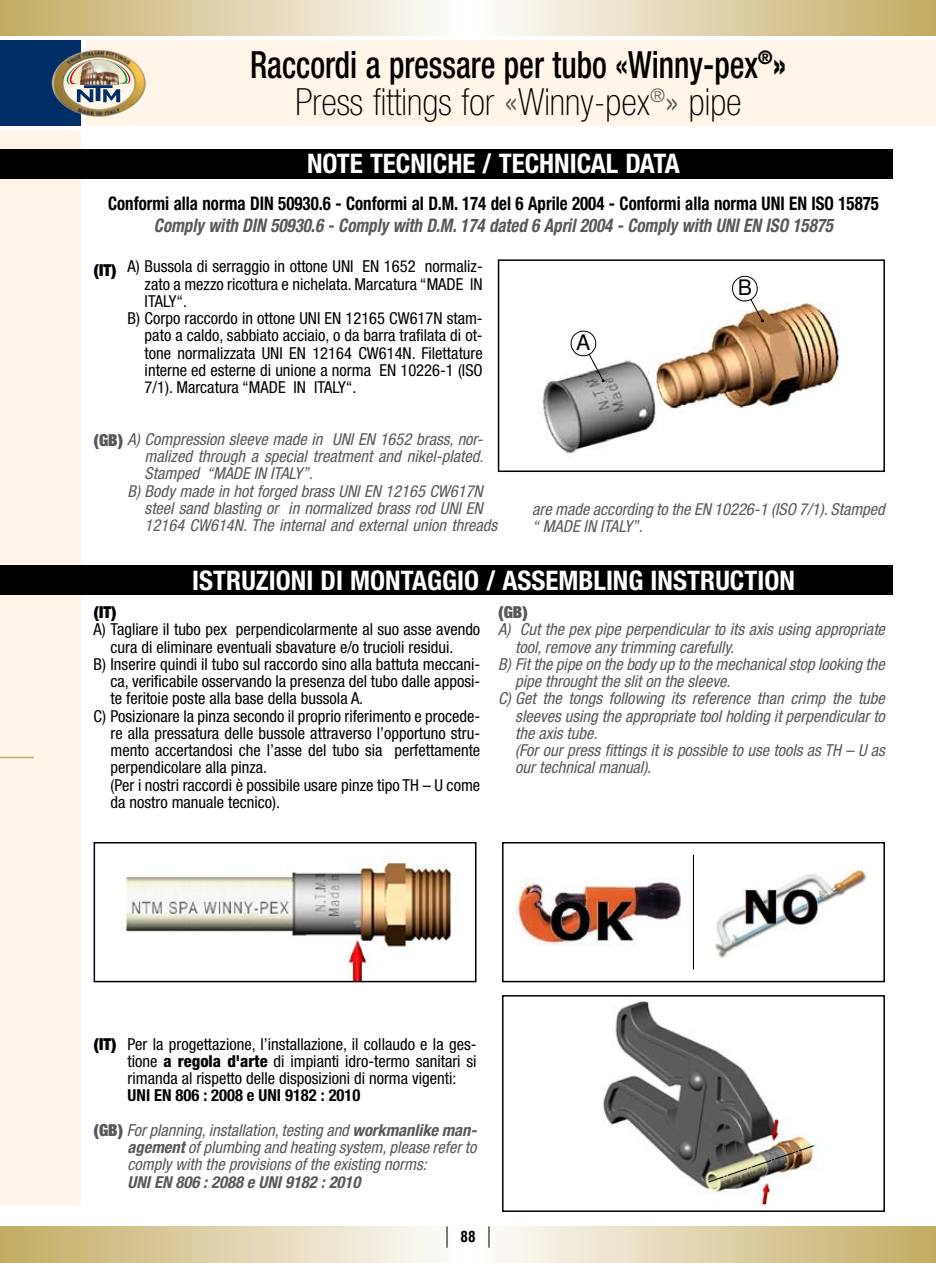
<style>
.page{position:relative;width:936px;height:1263px;background:#fff}
.page>*{position:absolute;margin:0;border:0;box-sizing:border-box;transform-origin:0 0}
.t1{font:500 condensed 37.5px/37.5px "Helvetica Neue";color:#000;text-align:center;scale:.85 1}
.t2{font:700 condensed 27px "Helvetica Neue";color:#fff}
.t3{font:21.3px "Helvetica";color:#000}
.t4{font:700 condensed 18.75px "Helvetica Neue";color:#000;scale:.9 1}
.t5{font:italic 700 condensed 18.75px "Helvetica Neue";color:#58585a;scale:.9 1}
.t6{font:condensed 16.5px/17.2px "Helvetica Neue";color:#000;text-align:justify}
.t7{font:italic condensed 16.5px/17.2px "Helvetica Neue";color:#58585a}
.t8{font:italic 700 condensed 16.5px "Helvetica Neue";color:#58585a}
.t9{font:900 expanded 16.5px "Helvetica Neue";color:#000}
.t10{font:900 expanded 16.5px "Helvetica Neue";color:#58585a}
.t11{font:700 condensed 15px "Helvetica";color:#000}
.s1{font-weight:700}
.s2{font-weight:100}
.s3{font-weight:300;color:#58585a}
.s4{font-weight:900;font-style:normal;font-stretch:expanded}
.s5{font-weight:900;font-stretch:expanded}
.s6{font-weight:800}
.s7{font-weight:700;font-style:normal;color:#000}
</style>
<div class="page">
<svg style="left:0;top:0;width:935px;height:36px;background:#e1d4b0"></svg>
<svg style="left:0;top:1226px;width:935px;height:37px;background:#e0d4b0"></svg>
<div style="left:86px;top:40px;width:849px;height:86px;background:#fff5e8"></div>
<div style="left:0;top:40px;width:81px;height:86px;background:#002e67"></div>
<div style="left:0;top:130px;width:81px;height:1076px;background:#fff5e8"></div>
<img style="left:51px;top:50px;width:95px;height:67px">
<img style="left:81px;top:62px;width:38px;height:22px">
<svg style="left:446px;top:1226px;width:1px;height:22px"></svg>
<svg style="left:488px;top:1226px;width:1px;height:22px"></svg>
<hr style="left:935px;top:40px;width:1px;height:86px;background:#fff5e8">
<hr style="left:935px;top:0;width:1px;height:36px;background:#c3ac62">
<hr style="left:935px;top:1226px;width:1px;height:37px;background:#c3ac62">
<img style="left:124px;top:856px;width:328px;height:123px">
<div style="left:94px;top:842px;width:382px;height:140px;border:2px solid #000"></div>
<img style="left:516px;top:877px;width:165px;height:68px">
<div style="left:502px;top:842px;width:382px;height:140px;border:2px solid #000"></div>
<img style="left:715px;top:862px;width:153px;height:98px">
<hr style="left:693px;top:855px;width:1px;height:114px;background:#000">
<img style="left:603px;top:1000px;width:213px;height:206px">
<img style="left:708px;top:1145px;width:105px;height:37px">
<div style="left:502px;top:995px;width:382px;height:217px;border:2px solid #000"></div>
<div style="left:0;top:566px;width:891px;height:29px;background:#000"></div>
<div style="left:0;top:149px;width:891px;height:30px;background:#000"></div>
<img style="left:541px;top:275px;width:299px;height:183px">
<svg style="left:570px;top:330px;width:35px;height:53px"></svg>
<svg style="left:731px;top:276px;width:33px;height:46px"></svg>
<div style="left:497px;top:259px;width:387px;height:213px;border:2px solid #000"></div>
<hr style="left:0;top:757px;width:34px;height:1px;background:#c1ab60">
<h1 class="t1" style="left:250px;top:45px;width:632px">Raccordi a pressare per tubo «Winny-pex<sup>®</sup><span class="s1">»<br></span><span class="s2">Press fittings for</span> <span class="s3">«</span><span class="s2">Winny-pex</span><sup>®</sup><span class="s3">»</span> <span class="s2">pipe</span></h1>
<h2 class="t2" style="left:307px;top:147px;width:374px">NOTE TECNICHE / TECHNICAL DATA</h2>
<p class="t4" style="left:108px;top:192px;width:858px">Conformi alla norma DIN 50930.6 - Conformi al D.M. 174 del 6 Aprile 2004 - Conformi alla norma UNI EN ISO 15875</p>
<p class="t5" style="left:154px;top:214px;width:756px">Comply with DIN 50930.6 - Comply with D.M. 174 dated 6 April 2004 - Comply with UNI EN ISO 15875</p>
<p class="t6" style="left:128px;top:258px;width:356px">A) Bussola di serraggio in ottone UNI EN 1652 normaliz-</p>
<p class="t6" style="left:145px;top:275px;width:339px">zato a mezzo ricottura e nichelata. Marcatura “MADE IN</p>
<p class="t6" style="left:145px;top:292px;width:44px">ITALY“.</p>
<p class="t6" style="left:128px;top:310px;width:356px">B) Corpo raccordo in ottone UNI EN 12165 CW617N stam-</p>
<p class="t6" style="left:145px;top:327px;width:339px">pato a caldo, sabbiato acciaio, o da barra trafilata di ot-</p>
<p class="t6" style="left:145px;top:344px;width:339px">tone normalizzata UNI EN 12164 CW614N. Filettature</p>
<p class="t6" style="left:145px;top:361px;width:339px">interne ed esterne di unione a norma EN 10226-1 (ISO</p>
<p class="t6" style="left:145px;top:379px;width:213px">7/1). Marcatura “MADE IN ITALY“.</p>
<p class="t7" style="left:94px;top:430px;width:391px"><span class="s4">(GB)</span> A) Compression sleeve made in UNI EN 1652 brass, nor-</p>
<p class="t7" style="left:145px;top:447px;width:340px">malized through a special treatment and nikel-plated.</p>
<p class="t7" style="left:145px;top:465px;width:169px">Stamped “MADE IN ITALY”.</p>
<p class="t7" style="left:128px;top:482px;width:356px">B) Body made in hot forged brass UNI EN 12165 CW617N</p>
<p class="t7" style="left:145px;top:499px;width:339px">steel sand blasting or in normalized brass rod UNI EN</p>
<p class="t7" style="left:145px;top:516px;width:354px">12164 CW614N. The internal and external union threads</p>
<p class="t9" style="left:94px;top:260px;width:24px">(IT)</p>
<p class="t3" style="left:576px;top:330px;width:16px">A</p>
<p class="t3" style="left:737px;top:276px;width:16px">B</p>
<p class="t7" style="left:532px;top:500px;width:354px">are made according to the EN 10226-1 (ISO 7/1). Stamped “ MADE IN ITALY”.</p>
<h2 class="t2" style="left:192px;top:564px;width:604px">ISTRUZIONI DI MONTAGGIO / ASSEMBLING INSTRUCTION</h2>
<p class="t9" style="left:94px;top:602px;width:24px">(IT)</p>
<p class="t6" style="left:94px;top:621px;width:388px">A) Tagliare il tubo pex perpendicolarmente al suo asse avendo</p>
<p class="t6" style="left:111px;top:638px;width:344px">cura di eliminare eventuali sbavature e/o trucioli residui.</p>
<p class="t6" style="left:94px;top:655px;width:388px">B) Inserire quindi il tubo sul raccordo sino alla battuta meccani-</p>
<p class="t6" style="left:111px;top:672px;width:371px">ca, verificabile osservando la presenza del tubo dalle apposi-</p>
<p class="t6" style="left:111px;top:690px;width:254px">te feritoie poste alla base della bussola A.</p>
<p class="t6" style="left:94px;top:707px;width:388px">C) Posizionare la pinza secondo il proprio riferimento e procede-</p>
<p class="t6" style="left:111px;top:724px;width:371px">re alla pressatura delle bussole attraverso l’opportuno stru-</p>
<p class="t6" style="left:111px;top:741px;width:371px">mento accertandosi che l’asse del tubo sia perfettamente</p>
<p class="t6" style="left:111px;top:759px;width:158px">perpendicolare alla pinza.</p>
<p class="t6" style="left:111px;top:776px;width:371px">(Per i nostri raccordi è possibile usare pinze tipo TH – U come</p>
<p class="t6" style="left:111px;top:793px;width:171px">da nostro manuale tecnico).</p>
<p class="t10" style="left:498px;top:602px;width:31px">(GB)</p>
<p class="t7" style="left:498px;top:621px;width:388px">A) Cut the pex pipe perpendicular to its axis using appropriate</p>
<p class="t7" style="left:515px;top:638px;width:220px">tool, remove any trimming carefully.</p>
<p class="t7" style="left:498px;top:655px;width:388px">B) Fit the pipe on the body up to the mechanical stop looking the</p>
<p class="t7" style="left:515px;top:672px;width:216px">pipe throught the slit on the sleeve.</p>
<p class="t7" style="left:498px;top:690px;width:388px">C) Get the tongs following its reference than crimp the tube</p>
<p class="t7" style="left:515px;top:707px;width:371px">sleeves using the appropriate tool holding it perpendicular to</p>
<p class="t7" style="left:515px;top:724px;width:84px">the axis tube.</p>
<p class="t7" style="left:515px;top:741px;width:371px">(For our press fittings it is possible to use tools as TH – U as</p>
<p class="t7" style="left:515px;top:759px;width:137px">our technical manual).</p>
<p class="t6" style="left:128px;top:1035px;width:350px;text-indent:-34px"><span class="s5">(IT)</span> Per la progettazione, l’installazione, il collaudo e la ges&shy;tione <span class="s6">a regola d'arte</span> di impianti idro-termo sanitari si rimanda al rispetto delle disposizioni di norma vigenti:</p>
<p class="t7" style="left:94px;top:1078px;width:385px;line-height:34.5px;text-indent:34px"><span class="s7">UNI EN 806 : 2008 e UNI 9182 : 2010<br></span><span class="s4">(GB)</span> For planning, installation, testing and <span class="s1">workmanlike man-</span></p>
<p class="t7" style="left:128px;top:1138px;width:350px"><span class="s1">agement</span> of plumbing and heating system, please refer to comply with the provisions of the existing norms:</p>
<p class="t8" style="left:128px;top:1172px;width:234px">UNI EN 806 : 2088 e UNI 9182 : 2010</p>
<p class="t11" style="left:460px;top:1228px;width:16px">88</p>
</div>
